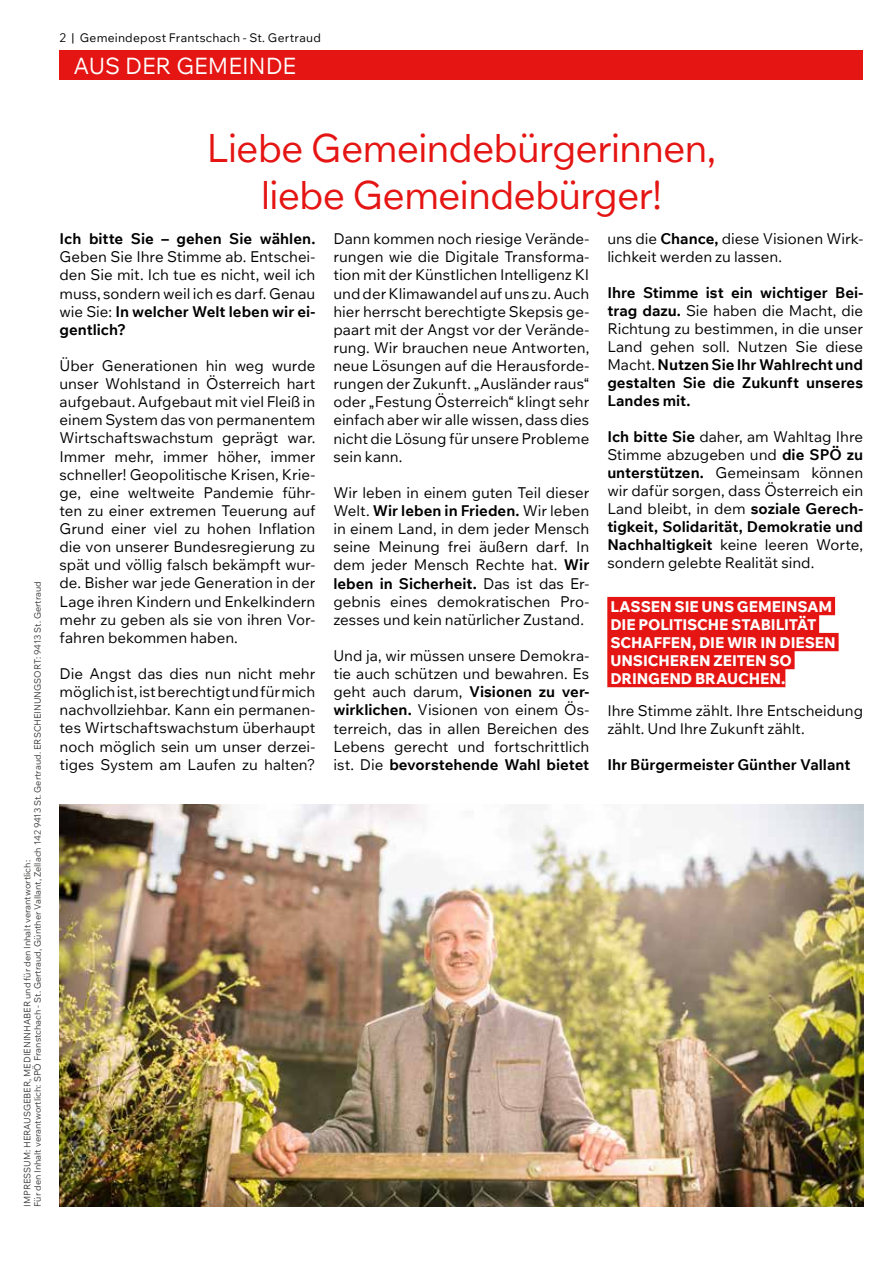
<style>
.page{position:relative;width:893px;height:1263px;background:#fff}
.page>*{position:absolute;margin:0;border:0;box-sizing:border-box;transform-origin:0 0}
.t1{font:39px/46.8px "Wix Madefor Text";letter-spacing:-.025em;color:#e41513;text-align:center}
.t2{font:22.65px "Wix Madefor Text";letter-spacing:-.005em;color:#fff}
.t3{font:15px/18.1px "Wix Madefor Text";color:#000;text-align:justify}
.t4{font:700 15px/18px "Wix Madefor Text";color:#000;text-align:justify}
.t5{font:800 15px/18px "Wix Madefor Text";letter-spacing:-.005em;color:#fff}
.t6{font:12px "Wix Madefor Text";letter-spacing:.02em;color:#000}
.t7{font:9px/10.5px "Wix Madefor Text";color:#3c3c3b}
.s1{font-weight:700}
.s2{font-weight:400}
</style>
<div class="page">
<div style="left:60px;top:50px;width:803px;height:30px;background:#e41513"></div>
<div style="left:607px;top:597px;width:228px;height:18px;background:#e41513"></div>
<div style="left:607px;top:615px;width:212px;height:18px;background:#e41513"></div>
<div style="left:607px;top:633px;width:232px;height:18px;background:#e41513"></div>
<div style="left:607px;top:651px;width:188px;height:18px;background:#e41513"></div>
<div style="left:607px;top:669px;width:178px;height:18px;background:#e41513"></div>
<img style="left:60px;top:804px;width:803px;height:403px">
<p class="t6" style="left:60px;top:29px;width:263px">2 | Gemeindepost Frantschach - St. Gertraud</p>
<h2 class="t2" style="left:73px;top:48px;width:224px">AUS DER GEMEINDE</h2>
<p class="t7" style="left:21px;top:1207px;width:627px;rotate:-90deg">IMPRESSUM: HERAUSGEBER, MEDIENINHABER und für den Inhalt verantwortlich:<br>Für den Inhalt verantwortlich: SPÖ Franstchach - St. Gertraud, Günther Vallant, Zellach 142 9413 St. Gertraud. ERSCHEINUNGSORT: 9413 St. Gertraud</p>
<h1 class="t1" style="left:206px;top:122px;width:511px">Liebe Gemeindebürgerinnen, liebe Gemeindebürger!</h1>
<p class="t4" style="left:60px;top:229px;width:257px">Ich bitte Sie – gehen Sie wählen.</p>
<p class="t3" style="left:60px;top:247px;width:257px">Geben Sie Ihre Stimme ab. Entschei&shy;den Sie mit. Ich tue es nicht, weil ich muss, sondern weil ich es darf. Genau wie Sie: <span class="s1">In welcher Welt leben wir ei&shy;gentlich?</span></p>
<p class="t3" style="left:60px;top:356px;width:257px">Über Generationen hin weg wurde unser Wohlstand in Österreich hart aufgebaut. Aufgebaut mit viel Fleiß in einem System das von permanentem Wirtschaftswachstum geprägt war.<br>Immer mehr, immer höher, immer schneller! Geopolitische Krisen, Krie&shy;ge, eine weltweite Pandemie führ&shy;ten zu einer extremen Teuerung auf Grund einer viel zu hohen Inflation die von unserer Bundesregierung zu spät und völlig falsch bekämpft wur&shy;de. Bisher war jede Generation in der Lage ihren Kindern und Enkelkindern mehr zu geben als sie von ihren Vor&shy;fahren bekommen haben.</p>
<p class="t3" style="left:60px;top:664px;width:257px">Die Angst das dies nun nicht mehr möglich ist, ist berechtigt und für mich nachvollziehbar. Kann ein permanen&shy;tes Wirtschaftswachstum überhaupt noch möglich sein um unser derzei&shy;tiges System am Laufen zu halten?</p>
<p class="t3" style="left:333px;top:229px;width:257px">Dann kommen noch riesige Verände&shy;rungen wie die Digitale Transforma&shy;tion mit der Künstlichen Intelligenz KI und der Klimawandel auf uns zu. Auch hier herrscht berechtigte Skepsis ge&shy;paart mit der Angst vor der Verände&shy;rung. Wir brauchen neue Antworten, neue Lösungen auf die Herausforde&shy;rungen der Zukunft. „Ausländer raus“ oder „Festung Österreich“ klingt sehr einfach aber wir alle wissen, dass dies nicht die Lösung für unsere Probleme sein kann.</p>
<p class="t3" style="left:333px;top:483px;width:257px">Wir leben in einem guten Teil dieser Welt. <span class="s1">Wir leben in Frieden.</span> Wir leben in einem Land, in dem jeder Mensch seine Meinung frei äußern darf. In dem jeder Mensch Rechte hat. <span class="s1">Wir leben in Sicherheit.</span> Das ist das Er&shy;gebnis eines demokratischen Pro&shy;zesses und kein natürlicher Zustand.</p>
<p class="t3" style="left:333px;top:646px;width:257px">Und ja, wir müssen unsere Demokra&shy;tie auch schützen und bewahren. Es geht auch darum, <span class="s1">Visionen zu ver&shy;wirklichen.</span> Visionen von einem Ös&shy;terreich, das in allen Bereichen des Lebens gerecht und fortschrittlich ist. Die <span class="s1">bevorstehende Wahl bietet</span></p>
<p class="t3" style="left:607px;top:229px;width:257px">uns die <span class="s1">Chance,</span> diese Visionen Wirk&shy;lichkeit werden zu lassen.</p>
<p class="t4" style="left:607px;top:283px;width:257px">Ihre Stimme ist ein wichtiger Bei&shy;trag dazu. <span class="s2">Sie haben die Macht, die Richtung zu bestimmen, in die unser Land gehen soll. Nutzen Sie diese Macht.</span> Nutzen Sie Ihr Wahlrecht und gestalten Sie die Zukunft unseres Landes mit.</p>
<p class="t3" style="left:607px;top:427px;width:257px"><span class="s1">Ich bitte Sie</span> daher, am Wahltag Ihre Stimme abzugeben und <span class="s1">die SPÖ zu unterstützen.</span> Gemeinsam können wir dafür sorgen, dass Österreich ein Land bleibt, in dem <span class="s1">soziale Gerech&shy;tigkeit, Solidarität, Demokratie und Nachhaltigkeit</span> keine leeren Worte, sondern gelebte Realität sind.</p>
<p class="t5" style="left:610px;top:596px;width:227px">LASSEN SIE UNS GEMEINSAM<br>DIE POLITISCHE STABILITÄT<br>SCHAFFEN, DIE WIR IN DIESEN<br>UNSICHEREN ZEITEN SO<br>DRINGEND BRAUCHEN.</p>
<p class="t3" style="left:607px;top:700px;width:257px">Ihre Stimme zählt. Ihre Entscheidung zählt. Und Ihre Zukunft zählt.</p>
<p class="t4" style="left:607px;top:754px;width:245px">Ihr Bürgermeister Günther Vallant</p>
</div>
